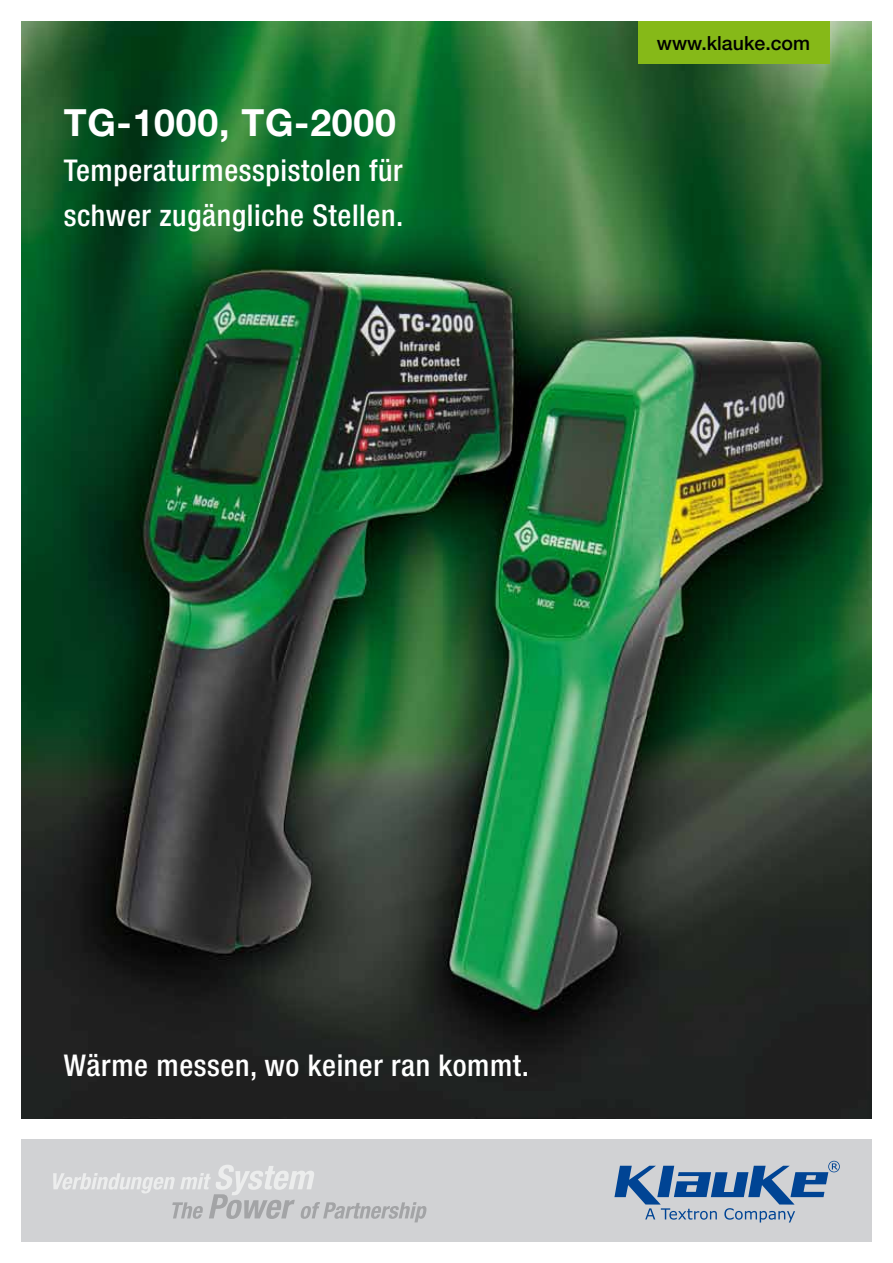
<style>
.page{position:relative;width:893px;height:1263px;background:#fff}
.page>*{position:absolute;margin:0;border:0;box-sizing:border-box;transform-origin:0 0}
.t1{font:700 37.5px "Helvetica Neue LT";letter-spacing:.02em;color:#fff}
.t2{font:500 condensed 30px/45px "Helvetica Neue LT";letter-spacing:.02em;color:#fff}
.t3{font:500 19.5px "Helvetica Neue LT";color:#000}
</style>
<div class="page">
<img style="left:21px;top:21px;width:851px;height:1097px">
<div style="left:21px;top:1140px;width:851px;height:102px;background:#d1d2d4"></div>
<div style="left:638px;top:21px;width:191px;height:43px;background:#86b918"></div>
<svg style="left:53px;top:1165px;width:374px;height:57px"></svg>
<svg style="left:614px;top:1161px;width:226px;height:61px"></svg>
<p class="t1" style="left:64px;top:99px;width:334px">TG-1000, TG-2000</p>
<p class="t2" style="left:64px;top:147px;width:341px">Temperaturmesspistolen für schwer zugängliche Stellen.</p>
<p class="t3" style="left:657px;top:32px;width:155px">www.klauke.com</p>
<p class="t2" style="left:64px;top:1042px;width:467px">Wärme messen, wo keiner ran kommt.</p>
</div>
